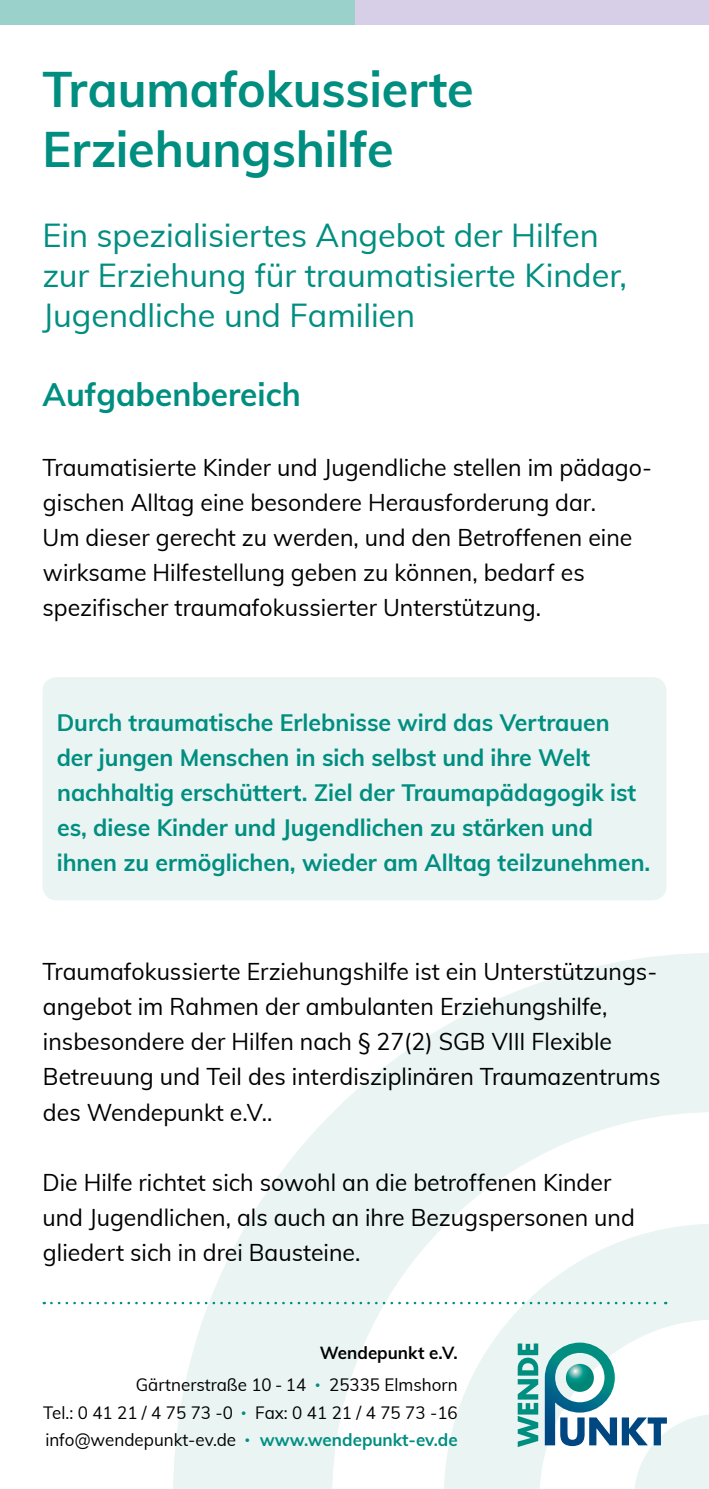
<style>
.page{position:relative;width:709px;height:1489px;background:#fff}
.page>*{position:absolute;margin:0;border:0;box-sizing:border-box;transform-origin:0 0}
.t1{font:700 50px/60px "Muli";letter-spacing:-.005em;color:#008e80}
.t2{font:32.5px/40px "Muli";letter-spacing:-.005em;color:#008e80}
.t3{font:700 32.5px "Muli";color:#008e80}
.t4{font:23.75px/35px "Muli";color:#000}
.t5{font:700 23.75px/35px "Muli";color:#008e80}
.t6{font:17.5px/32.5px "Muli";color:#000;text-align:right}
.s1{font-weight:700}
.s2{font-weight:700;color:#008e80}
</style>
<div class="page">
<svg style="left:173px;top:953px;width:536px;height:535px;fill:#e9f4f3"></svg>
<div style="left:298px;top:0;width:411px;height:25px;background:#d7cfe8"></div>
<div style="left:0;top:0;width:354px;height:25px;background:#9ad2cb"></div>
<svg style="left:517px;top:1343px;width:21px;height:103px"></svg>
<svg style="left:545px;top:1342px;width:164px;height:146px"></svg>
<svg style="left:566px;top:1363px;width:28px;height:28px"></svg>
<svg style="left:51px;top:1301px;width:615px;height:3px"></svg>
<div style="left:43px;top:677px;width:623px;height:223px;background:#e9f4f3;border-radius:14px"></div>
<h1 class="t1" style="left:43px;top:57px;width:433px">Traumafokussierte<br>Erziehungshilfe</h1>
<h2 class="t2" style="left:43px;top:214px;width:586px">Ein spezialisiertes Angebot der Hilfen zur Erziehung für traumatisierte Kinder,<br>Jugendliche und Familien</h2>
<h2 class="t3" style="left:43px;top:371px;width:260px">Aufgabenbereich</h2>
<p class="t4" style="left:43px;top:449px;width:611px">Traumatisierte Kinder und Jugendliche stellen im pädago&shy;gischen Alltag eine besondere Herausforderung dar.<br>Um dieser gerecht zu werden, und den Betroffenen eine wirksame Hilfestellung geben zu können, bedarf es spezifischer traumafokussierter Unterstützung.</p>
<p class="t5" style="left:57px;top:703px;width:595px">Durch traumatische Erlebnisse wird das Vertrauen der jungen Menschen in sich selbst und ihre Welt nachhaltig erschüttert. Ziel der Traumapädagogik ist es, diese Kinder und Jugendlichen zu stärken und ihnen zu ermöglichen, wieder am Alltag teilzunehmen.</p>
<p class="t4" style="left:43px;top:953px;width:619px">Traumafokussierte Erziehungshilfe ist ein Unterstützungs&shy;angebot im Rahmen der ambulanten Erziehungshilfe, insbesondere der Hilfen nach § 27(2) SGB VIII Flexible Betreuung und Teil des interdisziplinären Traumazentrums des Wendepunkt e.V..</p>
<p class="t4" style="left:43px;top:1163px;width:594px">Die Hilfe richtet sich sowohl an die betroffenen Kinder und Jugendlichen, als auch an ihre Bezugspersonen und gliedert sich in drei Bausteine.</p>
<p class="t6" style="left:136px;top:1335px;width:323px"><span class="s1">Wendepunkt e.V.<br></span>Gärtnerstraße 10 - 14 <sup>•</sup> 25335 Elmshorn</p>
<p class="t6" style="left:43px;top:1397px;width:416px;line-height:27.5px;text-align:left">Tel.: 0 41 21 / 4 75 73 -0 <sup>•</sup> Fax: 0 41 21 / 4 75 73 -16 info@wendepunkt-ev.de <sup>•</sup> <span class="s2">www.wendepunkt-ev.de</span></p>
</div>
